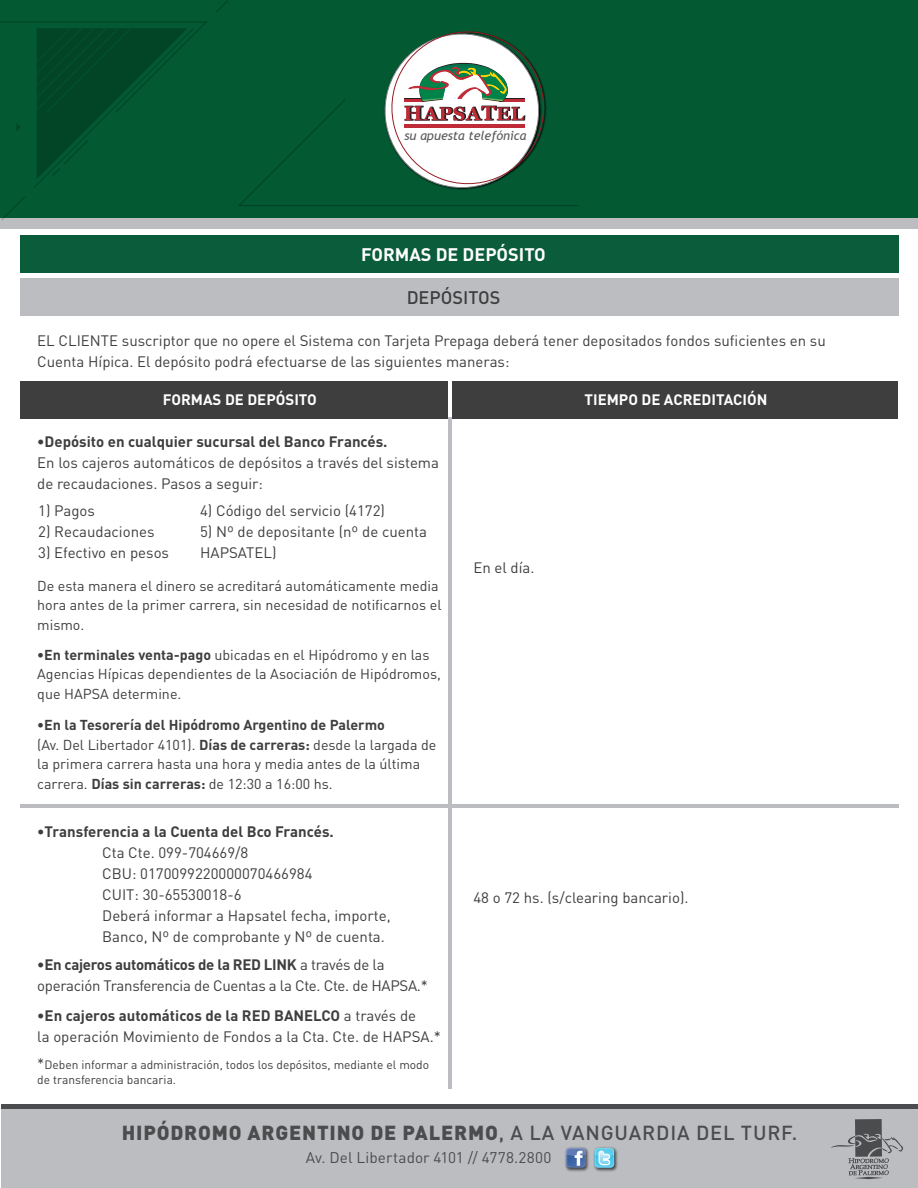
<style>
.page{position:relative;width:918px;height:1188px;background:#fff}
.page>*{position:absolute;margin:0;border:0;box-sizing:border-box;transform-origin:0 0}
.t1{font:900 20.1px "DIN Pro";letter-spacing:.04em;color:#4b4c4d}
.t2{font:700 18px "DIN Pro";color:#fff}
.t3{font:500 18px "DIN Pro";color:#3e3e3f}
.t4{font:15.3px "DIN Pro";letter-spacing:.005em;color:#4b4c4d}
.t5{font:15px/21px "DIN Pro";color:#3e3e3f}
.t6{font:15px/21px "DIN Pro";letter-spacing:-.02em;color:#3e3e3f}
.t7{font:700 15px "DIN Pro";color:#3e3e3f}
.t8{font:700 15px "DIN Pro";color:#fff}
.t9{font:14.25px/19.5px "DIN Pro";color:#3e3e3f}
.t10{font:italic 12.6px "Trebuchet MS";color:#57585a}
.t11{font:12px/15px "DIN Pro";color:#3e3e3f}
.s1{font-weight:700}
.s2{font-size:15px}
.s3{font-weight:500}
</style>
<div class="page">
<div style="left:452px;top:381px;width:446px;height:38px;background:#3e3e3f"></div>
<div style="left:20px;top:381px;width:427px;height:38px;background:#3e3e3f"></div>
<hr style="left:20px;top:804px;width:878px;height:4px;background:#bcbdc0">
<hr style="left:448px;top:418px;width:4px;height:671px;background:#bcbdc0">
<div style="left:21px;top:235px;width:878px;height:38px;background:#0a5c3b"></div>
<div style="left:20px;top:278px;width:878px;height:38px;background:#bcbdc0"></div>
<div style="left:1px;top:1107px;width:917px;height:81px;background:#bcbdc0"></div>
<hr style="left:1px;top:1105px;width:917px;height:4px;background:#4b4c4d">
<img style="left:565px;top:1147px;width:53px;height:25px">
<svg style="left:566px;top:1148px;width:20px;height:20px"></svg>
<svg style="left:594px;top:1148px;width:20px;height:20px"></svg>
<svg style="left:831px;top:1119px;width:72px;height:60px"></svg>
<div style="left:0;top:0;width:918px;height:224px;background:#025932"></div>
<div style="left:0;top:218px;width:918px;height:11px;background:#bcbdc0"></div>
<svg style="left:1px;top:197px;width:24px;height:23px"></svg>
<svg style="left:0;top:21px;width:207px;height:167px"></svg>
<svg style="left:216px;top:1px;width:12px;height:11px"></svg>
<svg style="left:238px;top:31px;width:340px;height:175px"></svg>
<hr style="left:404px;top:124px;width:121px;height:4px;background:#bf2b37">
<p class="t10" style="left:404px;top:128px;width:123px">su apuesta telefónica</p>
<p class="t2" style="left:361px;top:242px;width:186px">FORMAS DE DEPÓSITO</p>
<p class="t3" style="left:407px;top:285px;width:95px">DEPÓSITOS</p>
<p class="t5" style="left:37px;top:329px;width:790px">EL CLIENTE suscriptor que no opere el Sistema con Tarjeta Prepaga deberá tener depositados fondos suficientes en su<br>Cuenta Hípica. El depósito podrá efectuarse de las siguientes maneras:</p>
<p class="t8" style="left:163px;top:389px;width:155px">FORMAS DE DEPÓSITO</p>
<p class="t7" style="left:37px;top:431px;width:352px">•Depósito en cualquier sucursal del Banco Francés.</p>
<p class="t5" style="left:37px;top:451px;width:403px">En los cajeros automáticos de depósitos a través del sistema de recaudaciones. Pasos a seguir:</p>
<p class="t8" style="left:585px;top:389px;width:184px">TIEMPO DE ACREDITACIÓN</p>
<p class="t5" style="left:38px;top:500px;width:58px">1) Pagos</p>
<p class="t5" style="left:38px;top:521px;width:118px">2) Recaudaciones</p>
<p class="t5" style="left:38px;top:542px;width:132px">3) Efectivo en pesos</p>
<p class="t5" style="left:200px;top:500px;width:186px">4) Código del servicio (4172)</p>
<p class="t5" style="left:200px;top:521px;width:228px">5) Nº de depositante (nº de cuenta<br>HAPSATEL)</p>
<p class="t9" style="left:37px;top:575px;width:406px">De esta manera el dinero se acreditará automáticamente media hora antes de la primer carrera, sin necesidad de notificarnos el mismo.</p>
<p class="t9" style="left:37px;top:644px;width:405px"><span class="s1">•En terminales venta-pago</span> ubicadas en el Hipódromo y en las<br>Agencias Hípicas dependientes de la Asociación de Hipódromos, que HAPSA determine.</p>
<p class="t9" style="left:37px;top:715px;width:401px"><span class="s1">•En la Tesorería del Hipódromo Argentino de Palermo<br></span>(Av. Del Libertador 4101). <span class="s1">Días de carreras:</span> desde la largada de la primera carrera hasta una hora y media antes de la última carrera. <span class="s1">Días sin carreras:</span> de 12:30 a 16:00 hs.</p>
<p class="t7" style="left:37px;top:821px;width:298px">•Transferencia a la Cuenta del Bco Francés.</p>
<p class="t5" style="left:102px;top:841px;width:290px">Cta Cte. 099-704669/8<br>CBU: 0170099220000070466984<br>CUIT: 30-65530018-6<br>Deberá informar a Hapsatel fecha, importe,<br>Banco, Nº de comprobante y Nº de cuenta.</p>
<p class="t6" style="left:37px;top:954px;width:392px"><span class="s1">•En cajeros automáticos de la RED LINK</span> a través de la operación Transferencia de Cuentas a la Cte. Cte. de HAPSA.*</p>
<p class="t5" style="left:37px;top:1005px;width:405px"><span class="s1">•En cajeros automáticos de la RED BANELCO</span> a través de<br>la operación Movimiento de Fondos a la Cta. Cte. de HAPSA.*</p>
<p class="t11" style="left:37px;top:1057px;width:393px"><span class="s2">*</span>Deben informar a administración, todos los depósitos, mediante el modo de transferencia bancaria.</p>
<p class="t5" style="left:473px;top:556px;width:63px">En el día.</p>
<p class="t5" style="left:473px;top:886px;width:217px">48 o 72 hs. (s/clearing bancario).</p>
<h1 class="t1" style="left:122px;top:1119px;width:677px">HIPÓDROMO ARGENTINO DE PALERMO<span class="s3">, A LA VANGUARDIA DEL TURF.</span></h1>
<p class="t4" style="left:306px;top:1147px;width:247px">Av. Del Libertador 4101 // 4778.2800</p>
</div>
